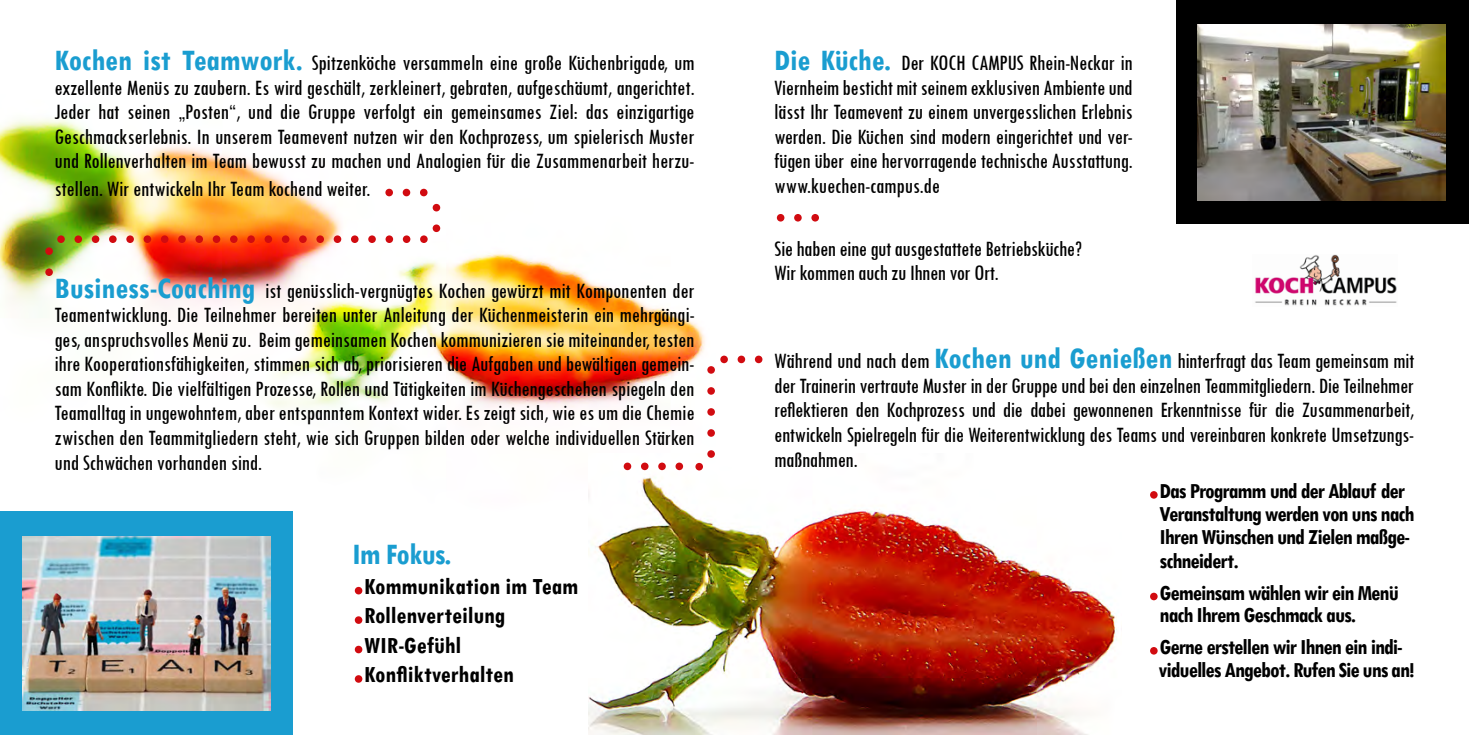
<style>
.page{position:relative;width:1469px;height:735px;background:#fff}
.page>*{position:absolute;margin:0;border:0;box-sizing:border-box;transform-origin:0 0}
.t1{font:700 condensed 52.5px "Tw Cen";color:#d10b10}
.t2{font:700 condensed 31.5px "Tw Cen";letter-spacing:-.025em;color:#1a9dd0}
.t3{font:700 condensed 24.5px/29.4px "Tw Cen";color:#000}
.t4{font:condensed 22.75px/24.5px "Tw Cen";letter-spacing:-.015em;color:#000;text-align:justify}
.t5{font:700 condensed 22.75px/23.3px "Tw Cen";letter-spacing:-.04em;color:#000}
.s1{font-weight:700;font-size:31.5px;color:#1a9dd0}
.s2{font-size:52.5px;color:#d10b10}
</style>
<div class="page">
<img style="left:0;top:118px;width:705px;height:290px">
<img style="left:588px;top:477px;width:529px;height:257px">
<div style="left:0;top:511px;width:293px;height:223px;background:#1a9dd0"></div>
<img style="left:22px;top:536px;width:248px;height:173px">
<div style="left:1176px;top:0;width:292px;height:223px;background:#000"></div>
<img style="left:1255px;top:254px;width:142px;height:52px">
<img style="left:1197px;top:25px;width:248px;height:176px">
<p class="t4" style="left:55px;top:50px;width:641px"><span class="s1">Kochen ist Teamwork.</span> Spitzenköche versammeln eine große Küchenbrigade, um exzellente Menüs zu zaubern. Es wird geschält, zerkleinert, gebraten, aufgeschäumt, angerichtet.<br>Jeder hat seinen „Posten“, und die Gruppe verfolgt ein gemeinsames Ziel: das einzigartige Geschmackserlebnis. In unserem Teamevent nutzen wir den Kochprozess, um spielerisch Muster und Rollenverhalten im Team bewusst zu machen und Analogien für die Zusammenarbeit herzu-</p>
<p class="t4" style="left:55px;top:176px;width:317px">stellen. Wir entwickeln Ihr Team kochend weiter.</p>
<h1 class="t1" style="left:383px;top:147px;width:48px">...</h1>
<h1 class="t1" style="left:430px;top:162px;width:14px">.</h1>
<h1 class="t1" style="left:430px;top:183px;width:14px">.</h1>
<h1 class="t1" style="left:55px;top:194px;width:376px">......................</h1>
<h1 class="t1" style="left:43px;top:216px;width:14px">..</h1>
<p class="t4" style="left:55px;top:278px;width:641px"><span class="s1">Business-Coaching</span> ist genüsslich-vergnügtes Kochen gewürzt mit Komponenten der Teamentwicklung. Die Teilnehmer bereiten unter Anleitung der Küchenmeisterin ein mehrgängi&shy;ges, anspruchsvolles Menü zu. Beim gemeinsamen Kochen kommunizieren sie miteinander, testen ihre Kooperationsfähigkeiten, stimmen sich ab, priorisieren die Aufgaben und bewältigen gemein&shy;sam Konflikte. Die vielfältigen Prozesse, Rollen und Tätigkeiten im Küchengeschehen spiegeln den Teamalltag in ungewohntem, aber entspanntem Kontext wider. Es zeigt sich, wie es um die Chemie zwischen den Teammitgliedern steht, wie sich Gruppen bilden oder welche individuellen Stärken und Schwächen vorhanden sind.</p>
<h1 class="t1" style="left:717px;top:314px;width:48px">...</h1>
<h1 class="t1" style="left:692px;top:377px;width:25px">. . . . ..</h1>
<h1 class="t1" style="left:621px;top:421px;width:65px">....</h1>
<h2 class="t2" style="left:352px;top:535px;width:101px">Im Fokus.</h2>
<p class="t3" style="left:352px;top:570px;width:227px"><span class="s2">.</span>Kommunikation im Team <span class="s2">.</span>Rollenverteilung <span class="s2">.</span>WIR-Gefühl <span class="s2">.</span>Konfliktverhalten</p>
<p class="t4" style="left:774px;top:50px;width:360px"><span class="s1">Die Küche.</span> Der KOCH CAMPUS Rhein-Neckar in Viernheim besticht mit seinem exklusiven Ambiente und lässt Ihr Teamevent zu einem unvergesslichen Erlebnis werden. Die Küchen sind modern eingerichtet und ver&shy;fügen über eine hervorragende technische Ausstattung. www.kuechen-campus.de</p>
<h1 class="t1" style="left:774px;top:173px;width:48px">...</h1>
<p class="t4" style="left:774px;top:236px;width:309px">Sie haben eine gut ausgestattete Betriebsküche?<br>Wir kommen auch zu Ihnen vor Ort.</p>
<p class="t4" style="left:774px;top:348px;width:641px">Während und nach dem <span class="s1">Kochen und Genießen</span> hinterfragt das Team gemeinsam mit der Trainerin vertraute Muster in der Gruppe und bei den einzelnen Teammitgliedern. Die Teilnehmer reflektieren den Kochprozess und die dabei gewonnenen Erkenntnisse für die Zusammenarbeit, entwickeln Spielregeln für die Weiterentwicklung des Teams und vereinbaren konkrete Umsetzungs&shy;maßnahmen.</p>
<h1 class="t1" style="left:1147px;top:449px;width:14px">.</h1>
<p class="t5" style="left:1159px;top:478px;width:257px">Das Programm und der Ablauf der<br>Veranstaltung werden von uns nach<br>Ihren Wünschen und Zielen maßge&shy;schneidert.</p>
<h1 class="t1" style="left:1147px;top:551px;width:14px">.</h1>
<p class="t5" style="left:1159px;top:580px;width:241px;line-height:22.8px">Gemeinsam wählen wir ein Menü nach Ihrem Geschmack aus.</p>
<h1 class="t1" style="left:1147px;top:605px;width:14px">.</h1>
<p class="t5" style="left:1158px;top:634px;width:257px;line-height:22.8px">Gerne erstellen wir Ihnen ein indi&shy;viduelles Angebot. Rufen Sie uns an!</p>
</div>
